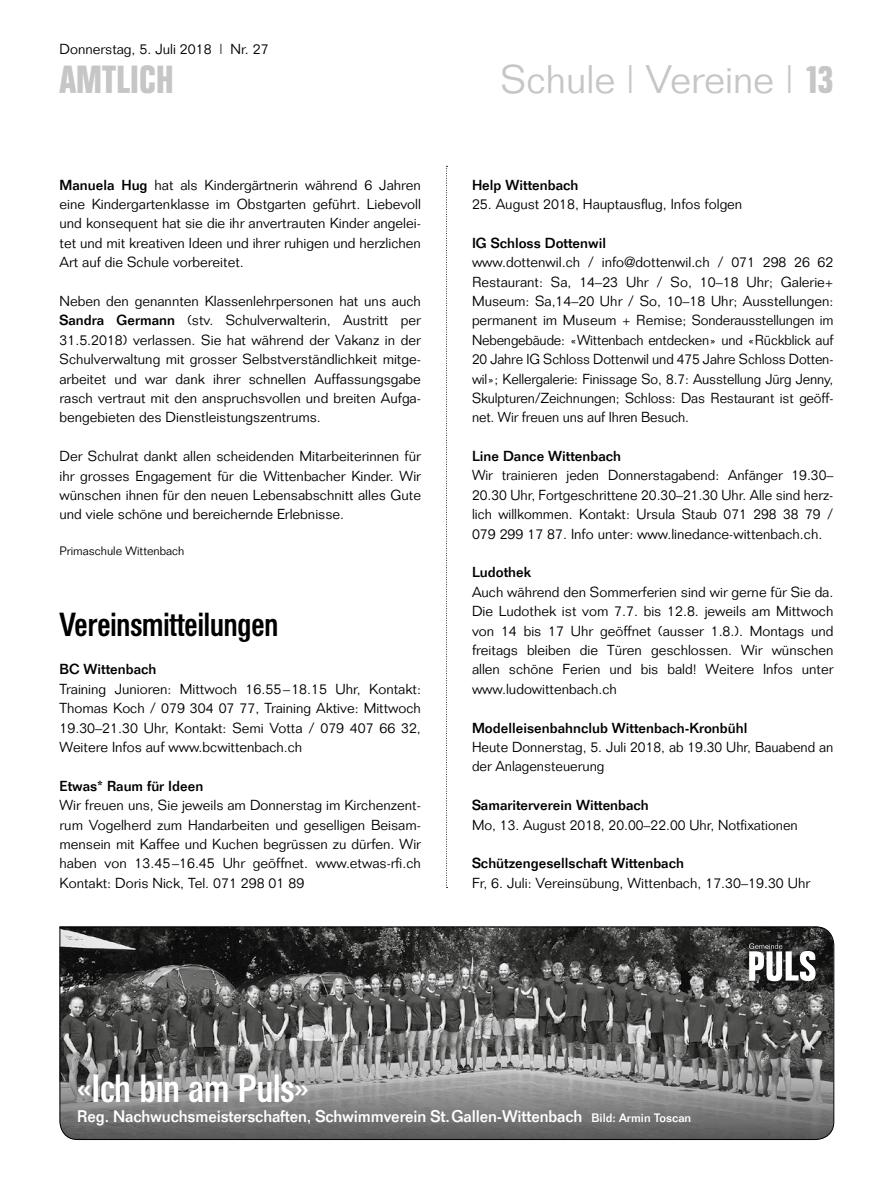
<style>
.page{position:relative;width:893px;height:1191px;background:#fff}
.page>*{position:absolute;margin:0;border:0;box-sizing:border-box;transform-origin:0 0}
.t1{font:300 39px "Folio";color:#c6c6c6}
.t2{font:500 39px "Folio Condensed BQ";color:#fff}
.t3{font:700 39px "Folio Condensed BQ";letter-spacing:.015em;color:#c6c6c6}
.t4{font:500 33px "Folio Condensed BQ";color:#000}
.t5{font:500 16.5px "Folio";letter-spacing:-.01em;color:#fff}
.t6{font:300 14.25px/19.4px "Folio";color:#000;text-align:justify}
.t7{font:500 14.25px "Folio";color:#000}
.t8{font:300 12px "Folio";color:#000}
.s1{font-weight:500}
.s2{font-family:"Folio Condensed BQ";font-weight:700}
.s3{font-size:12px}
</style>
<div class="page">
<svg style="left:446px;top:166px;width:1px;height:722px"></svg>
<svg style="left:59px;top:926px;width:776px;height:214px;background:#666665"></svg>
<p class="t6" style="left:60px;top:39px;width:211px">Donnerstag, 5. Juli 2018 | Nr. 27</p>
<h1 class="t3" style="left:60px;top:58px;width:116px">AMTLICH</h1>
<p class="t6" style="left:60px;top:175px;width:363px"><span class="s1">Manuela Hug</span> hat als Kindergärtnerin während 6 Jahren eine Kindergartenklasse im Obstgarten geführt. Liebevoll und konsequent hat sie die ihr anvertrauten Kinder angelei&shy;tet und mit kreativen Ideen und ihrer ruhigen und herzlichen Art auf die Schule vorbereitet.</p>
<p class="t6" style="left:60px;top:291px;width:363px">Neben den genannten Klassenlehrpersonen hat uns auch <span class="s1">Sandra Germann</span> (stv. Schulverwalterin, Austritt per 31.5.2018) verlassen. Sie hat während der Vakanz in der Schulverwaltung mit grosser Selbstverständlichkeit mitge&shy;arbeitet und war dank ihrer schnellen Auffassungsgabe rasch vertraut mit den anspruchsvollen und breiten Aufga&shy;bengebieten des Dienstleistungszentrums.</p>
<p class="t6" style="left:60px;top:446px;width:363px">Der Schulrat dankt allen scheidenden Mitarbeiterinnen für ihr grosses Engagement für die Wittenbacher Kinder. Wir wünschen ihnen für den neuen Lebensabschnitt alles Gute und viele schöne und bereichernde Erlebnisse.</p>
<p class="t8" style="left:60px;top:544px;width:126px">Primaschule Wittenbach</p>
<h2 class="t4" style="left:60px;top:606px;width:220px">Vereinsmitteilungen</h2>
<p class="t7" style="left:60px;top:661px;width:98px">BC Wittenbach</p>
<p class="t6" style="left:60px;top:679px;width:363px">Training Junioren: Mittwoch 16.55–18.15 Uhr, Kontakt:<br>Thomas Koch / 079 304 07 77, Training Aktive: Mittwoch 19.30–21.30 Uhr, Kontakt: Semi Votta / 079 407 66 32, Weitere Infos auf www.bcwittenbach.ch</p>
<p class="t7" style="left:60px;top:777px;width:145px">Etwas* Raum für Ideen</p>
<p class="t6" style="left:60px;top:795px;width:363px">Wir freuen uns, Sie jeweils am Donnerstag im Kirchenzent&shy;rum Vogelherd zum Handarbeiten und geselligen Beisam&shy;mensein mit Kaffee und Kuchen begrüssen zu dürfen. Wir haben von 13.45–16.45 Uhr geöffnet. www.etwas-rfi.ch Kontakt: Doris Nick, Tel. 071 298 01 89</p>
<h1 class="t1" style="left:500px;top:56px;width:335px">Schule | Vereine | <span class="s2">13</span></h1>
<p class="t7" style="left:472px;top:176px;width:108px">Help Wittenbach</p>
<p class="t6" style="left:472px;top:194px;width:272px">25. August 2018, Hauptausflug, Infos folgen</p>
<p class="t7" style="left:472px;top:234px;width:136px">IG Schloss Dottenwil</p>
<p class="t6" style="left:472px;top:252px;width:363px">www.dottenwil.ch / info@dottenwil.ch / 071 298 26 62<br>Restaurant: Sa, 14–23 Uhr / So, 10–18 Uhr; Galerie+ Museum: Sa,14–20 Uhr / So, 10–18 Uhr; Ausstellungen: permanent im Museum + Remise; Sonderausstellungen im Nebengebäude: «Wittenbach entdecken» und «Rückblick auf 20 Jahre IG Schloss Dottenwil und 475 Jahre Schloss Dotten&shy;wil»; Kellergalerie: Finissage So, 8.7: Ausstellung Jürg Jenny, Skulpturen/Zeichnungen; Schloss: Das Restaurant ist geöff&shy;net. Wir freuen uns auf Ihren Besuch.</p>
<p class="t7" style="left:472px;top:447px;width:151px">Line Dance Wittenbach</p>
<p class="t6" style="left:472px;top:466px;width:363px">Wir trainieren jeden Donnerstagabend: Anfänger 19.30– 20.30 Uhr, Fortgeschrittene 20.30–21.30 Uhr. Alle sind herz&shy;lich willkommen. Kontakt: Ursula Staub 071 298 38 79 / 079 299 17 87. Info unter: www.linedance-wittenbach.ch.</p>
<p class="t7" style="left:472px;top:564px;width:60px">Ludothek</p>
<p class="t6" style="left:472px;top:582px;width:363px">Auch während den Sommerferien sind wir gerne für Sie da.<br>Die Ludothek ist vom 7.7. bis 12.8. jeweils am Mittwoch von 14 bis 17 Uhr geöffnet (ausser 1.8.). Montags und freitags bleiben die Türen geschlossen. Wir wünschen allen schöne Ferien und bis bald! Weitere Infos unter www.ludowittenbach.ch</p>
<p class="t7" style="left:472px;top:719px;width:277px">Modelleisenbahnclub Wittenbach-Kronbühl</p>
<p class="t6" style="left:472px;top:737px;width:363px">Heute Donnerstag, 5. Juli 2018, ab 19.30 Uhr, Bauabend an der Anlagensteuerung</p>
<p class="t7" style="left:472px;top:796px;width:178px">Samariterverein Wittenbach</p>
<p class="t6" style="left:472px;top:815px;width:327px">Mo, 13. August 2018, 20.00–22.00 Uhr, Notfixationen</p>
<p class="t7" style="left:472px;top:854px;width:213px">Schützengesellschaft Wittenbach</p>
<p class="t6" style="left:472px;top:873px;width:340px">Fr, 6. Juli: Vereinsübung, Wittenbach, 17.30–19.30 Uhr</p>
<h1 class="t2" style="left:77px;top:1067px;width:233px">«Ich bin am Puls»</h1>
<p class="t5" style="left:77px;top:1106px;width:615px">Reg. Nachwuchsmeisterschaften, Schwimmverein St.Gallen-Wittenbach <span class="s3">Bild: Armin Toscan</span></p>
</div>
